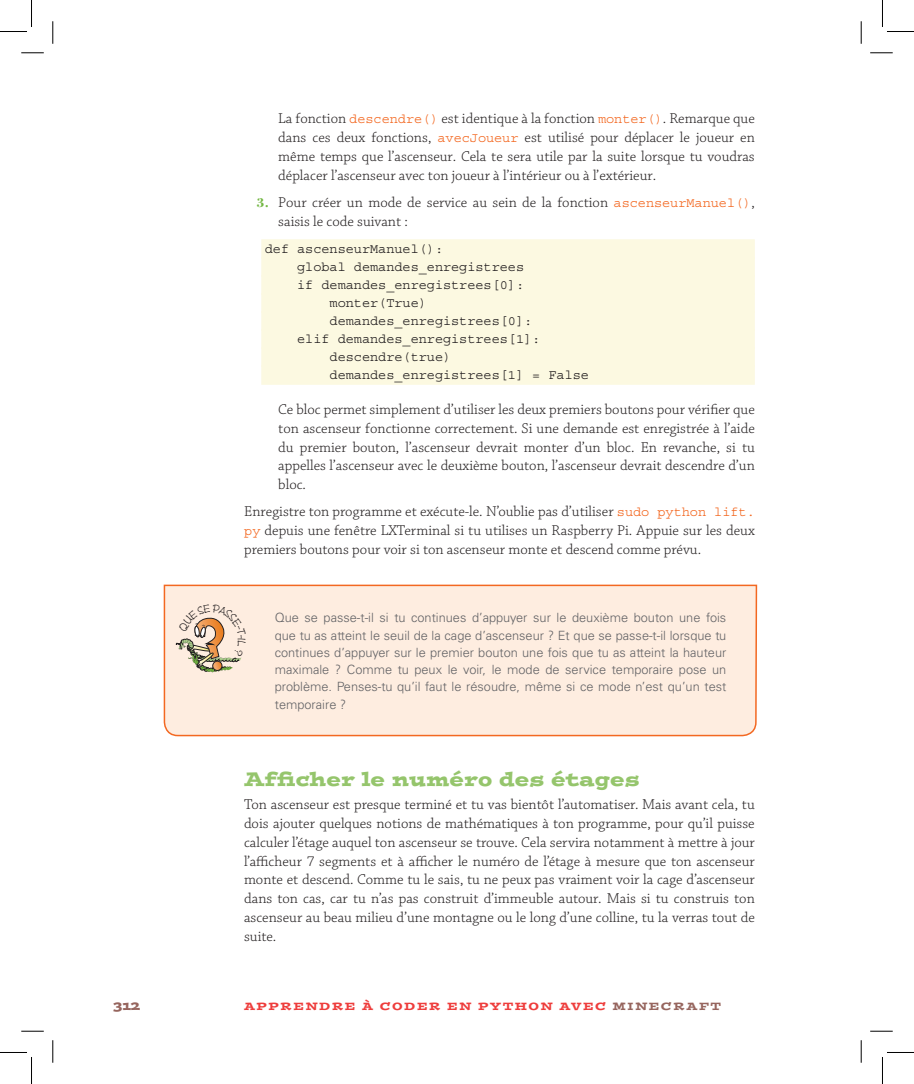
<style>
.page{position:relative;width:914px;height:1084px;background:#fff}
.page>*{position:absolute;margin:0;border:0;box-sizing:border-box;transform-origin:0 0}
.t1{font:19.5px "Postino Std";letter-spacing:.02em;color:#95c56c}
.t2{font:300 15px/18.8px "Chaparral Pro";color:#231f20;text-align:justify}
.t3{font:13.5px "Courier Std";color:#231f20}
.t4{font:13.5px "Postino Std";color:#96655e}
.t5{font:300 12.75px/17.2px "Univers LT Std";color:#636366;text-align:justify}
.t6{font:10.5px "Postino Std";letter-spacing:.17em;color:#ee3d3c}
.s1{font-family:"Courier Std";font-weight:400;font-size:13.5px;color:#f36821}
.s2{font-family:"Bodoni Std";font-weight:700;font-size:13.5px;color:#73b743}
.s3{color:#96655e}
</style>
<div class="page">
<div style="left:261px;top:239px;width:493px;height:20px;background:#fcf9e1"></div>
<div style="left:261px;top:257px;width:493px;height:20px;background:#fcf9e1"></div>
<div style="left:261px;top:275px;width:493px;height:20px;background:#fcf9e1"></div>
<div style="left:261px;top:293px;width:493px;height:20px;background:#fcf9e1"></div>
<div style="left:261px;top:311px;width:493px;height:20px;background:#fcf9e1"></div>
<div style="left:261px;top:329px;width:493px;height:20px;background:#fcf9e1"></div>
<div style="left:261px;top:347px;width:493px;height:20px;background:#fcf9e1"></div>
<div style="left:261px;top:365px;width:493px;height:20px;background:#fcf9e1"></div>
<div style="left:163px;top:584px;width:594px;height:153px;background:#feede0"></div>
<svg style="left:21px;top:53px;width:23px;height:1px"></svg>
<svg style="left:870px;top:53px;width:22px;height:1px"></svg>
<svg style="left:21px;top:1030px;width:23px;height:1px"></svg>
<svg style="left:870px;top:1030px;width:22px;height:1px"></svg>
<svg style="left:53px;top:21px;width:1px;height:23px"></svg>
<svg style="left:53px;top:1040px;width:1px;height:22px"></svg>
<svg style="left:860px;top:21px;width:1px;height:23px"></svg>
<svg style="left:860px;top:1040px;width:1px;height:22px"></svg>
<svg style="left:0;top:0;width:32px;height:32px"></svg>
<svg style="left:0;top:1052px;width:32px;height:31px"></svg>
<svg style="left:882px;top:0;width:31px;height:32px"></svg>
<svg style="left:882px;top:1052px;width:31px;height:31px"></svg>
<svg style="left:176px;top:604px;width:70px;height:68px"></svg>
<p class="t2" style="left:278px;top:110px;width:478px">La fonction <span class="s1">descendre()</span> est identique à la fonction <span class="s1">monter()</span>. Remarque que dans ces deux fonctions, <span class="s1">avecJoueur</span> est utilisé pour déplacer le joueur en même temps que l’ascenseur. Cela te sera utile par la suite lorsque tu voudras déplacer l’ascenseur avec ton joueur à l’intérieur ou à l’extérieur.</p>
<p class="t2" style="left:278px;top:193px;width:478px;text-indent:-22px"><span class="s2">3.</span> Pour créer un mode de service au sein de la fonction <span class="s1">ascenseurManuel()</span>, saisis le code suivant :</p>
<p class="t3" style="left:265px;top:241px;width:180px">def ascenseurManuel():</p>
<p class="t3" style="left:297px;top:259px;width:228px">global demandes_enregistrees</p>
<p class="t3" style="left:297px;top:277px;width:228px">if demandes_enregistrees[0]:</p>
<p class="t3" style="left:329px;top:295px;width:99px">monter(True)</p>
<p class="t3" style="left:329px;top:313px;width:204px">demandes_enregistrees[0]:</p>
<p class="t3" style="left:297px;top:331px;width:245px">elif demandes_enregistrees[1]:</p>
<p class="t3" style="left:329px;top:349px;width:123px">descendre(true)</p>
<p class="t3" style="left:329px;top:367px;width:261px">demandes_enregistrees[1] = False</p>
<p class="t2" style="left:278px;top:400px;width:478px">Ce bloc permet simplement d’utiliser les deux premiers boutons pour vérifier que ton ascenseur fonctionne correctement. Si une demande est enregistrée à l’aide du premier bouton, l’ascenseur devrait monter d’un bloc. En revanche, si tu appelles l’ascenseur avec le deuxième bouton, l’ascenseur devrait descendre d’un bloc.</p>
<p class="t2" style="left:244px;top:503px;width:512px">Enregistre ton programme et exécute-le. N’oublie pas d’utiliser <span class="s1">sudo python lift. py</span> depuis une fenêtre LXTerminal si tu utilises un Raspberry Pi. Appuie sur les deux premiers boutons pour voir si ton ascenseur monte et descend comme prévu.</p>
<p class="t5" style="left:275px;top:609px;width:453px">Que se passe-t-il si tu continues d’appuyer sur le deuxième bouton une fois que tu as atteint le seuil de la cage d’ascenseur ? Et que se passe-t-il lorsque tu continues d’appuyer sur le premier bouton une fois que tu as atteint la hauteur maximale ? Comme tu peux le voir, le mode de service temporaire pose un problème. Penses-tu qu’il faut le résoudre, même si ce mode n’est qu’un test temporaire ?</p>
<h1 class="t1" style="left:244px;top:766px;width:397px">AFFICHER LE NUMÉRO DES ÉTAGES</h1>
<p class="t2" style="left:244px;top:795px;width:512px">Ton ascenseur est presque terminé et tu vas bientôt l’automatiser. Mais avant cela, tu dois ajouter quelques notions de mathématiques à ton programme, pour qu’il puisse calculer l’étage auquel ton ascenseur se trouve. Cela servira notamment à mettre à jour l’afficheur 7 segments et à afficher le numéro de l’étage à mesure que ton ascenseur monte et descend. Comme tu le sais, tu ne peux pas vraiment voir la cage d’ascenseur dans ton cas, car tu n’as pas construit d’immeuble autour. Mais si tu construis ton ascenseur au beau milieu d’une montagne ou le long d’une colline, tu la verras tout de suite.</p>
<p class="t4" style="left:113px;top:996px;width:28px">312</p>
<p class="t6" style="left:244px;top:999px;width:478px">APPRENDRE À CODER EN PYTHON AVEC <span class="s3">MINECRAFT</span></p>
</div>
